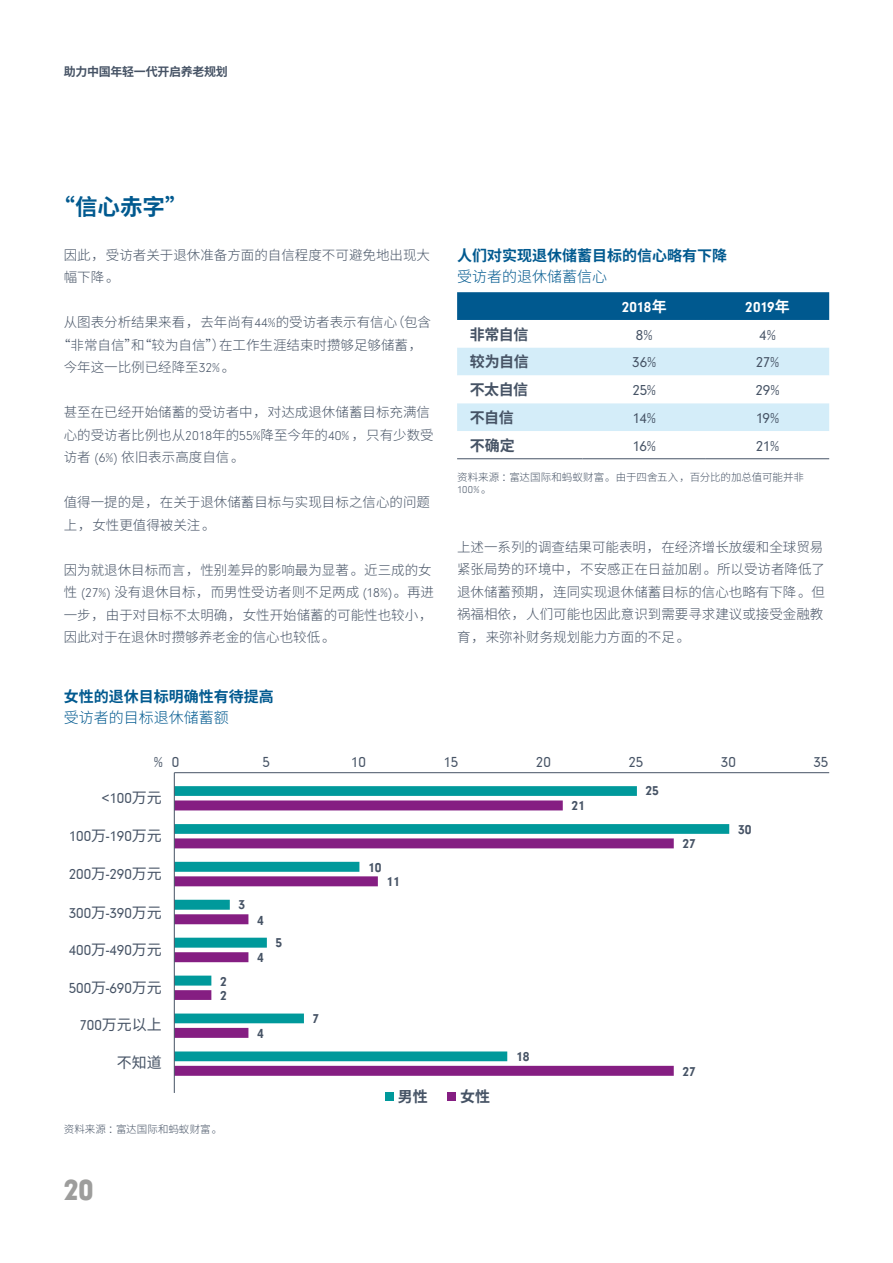
<style>
.page{position:relative;width:893px;height:1263px;background:#fff}
.page>*{position:absolute;margin:0;border:0;box-sizing:border-box;transform-origin:0 0}
.t1{font:900 30px "Neuzeit Gro";color:#9d9d9c}
.t2{font:700 22.5px "Noto Sans CJ Ksc";color:#00598f}
.t3{font:15px "Neuzeit Gro";color:#465365}
.t4{font:700 15px "Noto Sans CJ Ksc";color:#00598f}
.t5{font:700 15px "Noto Sans CJ Ksc";letter-spacing:-.03em;color:#465365}
.t6{font:300 15px "Noto Sans CJ Ksc";color:#00598f}
.t7{font:700 15px "Neuzeit Gro";letter-spacing:-.015em;color:#fff}
.t8{font:15px "Noto Sans CJ Ksc";color:#465365}
.t9{font:300 13.5px/22.5px "Noto Sans CJ Ksc";color:#465365}
.t10{font:700 13.5px "Neuzeit Gro";color:#465365}
.t11{font:700 12px "Noto Sans CJ Ksc";letter-spacing:-.025em;color:#465365}
.t12{font:300 10.5px "Noto Sans CJ Ksc";color:#465365}
.t13{font:300 10.5px "Neuzeit Gro";color:#465365}
.s1{font-family:"Neuzeit Gro"}
.s2{font-family:"Noto Sans CJ Ksc"}
</style>
<div class="page">
<div style="left:457px;top:292px;width:372px;height:28px;background:#00598f"></div>
<svg style="left:457px;top:348px;width:372px;height:83px"></svg>
<hr style="left:457px;top:458px;width:126px;height:1px;background:#465365">
<hr style="left:583px;top:458px;width:123px;height:1px;background:#465365">
<hr style="left:706px;top:458px;width:123px;height:1px;background:#465365">
<svg style="left:175px;top:786px;width:554px;height:48px"></svg>
<svg style="left:175px;top:800px;width:499px;height:276px"></svg>
<hr style="left:174px;top:773px;width:1px;height:320px;background:#465365">
<div style="left:385px;top:1092px;width:9px;height:9px;background:#00999b"></div>
<div style="left:447px;top:1092px;width:9px;height:9px;background:#851e82"></div>
<hr style="left:174px;top:772px;width:655px;height:1px;background:#465365">
<p class="t11" style="left:64px;top:65px;width:166px">助力中国年轻一代开启养老规划</p>
<h2 class="t2" style="left:53px;top:194px;width:136px">“信心赤字”</h2>
<p class="t9" style="left:64px;top:244px;width:368px">因此，受访者关于退休准备方面的自信程度不可避免地出现大幅下降。</p>
<p class="t9" style="left:64px;top:311px;width:369px">从图表分析结果来看，去年尚有<span class="s1">44%</span>的受访者表示有信心（包含</p>
<p class="t9" style="left:57px;top:334px;width:367px">“非常自信”和“较为自信”）在工作生涯结束时攒够足够储蓄，</p>
<p class="t9" style="left:64px;top:356px;width:173px">今年这一比例已经降至<span class="s1">32%</span>。</p>
<p class="t9" style="left:64px;top:401px;width:371px">甚至在已经开始储蓄的受访者中，对达成退休储蓄目标充满信心的受访者比例也从<span class="s1">2018</span>年的<span class="s1">55%</span>降至今年的<span class="s1">40%</span> ，只有少数受访者 <span class="s1">(6%)</span> 依旧表示高度自信。</p>
<p class="t9" style="left:64px;top:491px;width:368px">值得一提的是，在关于退休储蓄目标与实现目标之信心的问题上，女性更值得被关注。</p>
<p class="t9" style="left:64px;top:559px;width:372px">因为就退休目标而言，性别差异的影响最为显著。近三成的女性 <span class="s1">(27%)</span> 没有退休目标，而男性受访者则不足两成 <span class="s1">(18%)</span>。再进一步，由于对目标不太明确，女性开始储蓄的可能性也较小，因此对于在退休时攒够养老金的信心也较低。</p>
<p class="t4" style="left:64px;top:688px;width:211px">女性的退休目标明确性有待提高</p>
<p class="t6" style="left:64px;top:709px;width:166px">受访者的目标退休储蓄额</p>
<p class="t4" style="left:457px;top:247px;width:271px">人们对实现退休储蓄目标的信心略有下降</p>
<p class="t6" style="left:457px;top:268px;width:151px">受访者的退休储蓄信心</p>
<p class="t7" style="left:622px;top:298px;width:46px">2018<span class="s2">年</span></p>
<p class="t7" style="left:745px;top:298px;width:46px">2019<span class="s2">年</span></p>
<p class="t5" style="left:470px;top:326px;width:60px">非常自信</p>
<p class="t3" style="left:636px;top:326px;width:18px">8%</p>
<p class="t3" style="left:759px;top:326px;width:18px">4%</p>
<p class="t5" style="left:470px;top:353px;width:60px">较为自信</p>
<p class="t3" style="left:632px;top:354px;width:26px">36%</p>
<p class="t3" style="left:756px;top:354px;width:25px">27%</p>
<p class="t5" style="left:470px;top:381px;width:60px">不太自信</p>
<p class="t3" style="left:632px;top:382px;width:25px">25%</p>
<p class="t3" style="left:755px;top:382px;width:26px">29%</p>
<p class="t5" style="left:470px;top:409px;width:45px">不自信</p>
<p class="t3" style="left:633px;top:410px;width:25px">14%</p>
<p class="t3" style="left:756px;top:410px;width:25px">19%</p>
<p class="t5" style="left:470px;top:437px;width:47px">不确定</p>
<p class="t3" style="left:632px;top:437px;width:25px">16%</p>
<p class="t3" style="left:756px;top:437px;width:25px">21%</p>
<p class="t12" style="left:457px;top:471px;width:348px">资料来源：富达国际和蚂蚁财富。由于四舍五入，百分比的加总值可能并非</p>
<p class="t13" style="left:457px;top:484px;width:36px">100%<span class="s2">。</span></p>
<p class="t9" style="left:457px;top:536px;width:369px">上述一系列的调查结果可能表明，在经济增长放缓和全球贸易紧张局势的环境中，不安感正在日益加剧。所以受访者降低了退休储蓄预期，连同实现退休储蓄目标的信心也略有下降。但祸福相依，人们可能也因此意识到需要寻求建议或接受金融教育，来弥补财务规划能力方面的不足。</p>
<p class="t3" style="left:154px;top:754px;width:27px">% 0</p>
<p class="t3" style="left:263px;top:754px;width:9px">5</p>
<p class="t3" style="left:351px;top:754px;width:16px">10</p>
<p class="t3" style="left:443px;top:754px;width:16px">15</p>
<p class="t3" style="left:536px;top:754px;width:16px">20</p>
<p class="t3" style="left:628px;top:754px;width:16px">25</p>
<p class="t3" style="left:721px;top:754px;width:16px">30</p>
<p class="t3" style="left:813px;top:754px;width:16px">35</p>
<p class="t3" style="left:102px;top:790px;width:61px">&lt;100<span class="s2">万元</span></p>
<p class="t3" style="left:69px;top:828px;width:95px">100<span class="s2">万</span>-190<span class="s2">万元</span></p>
<p class="t3" style="left:69px;top:866px;width:95px">200<span class="s2">万</span>-290<span class="s2">万元</span></p>
<p class="t3" style="left:69px;top:905px;width:95px">300<span class="s2">万</span>-390<span class="s2">万元</span></p>
<p class="t3" style="left:69px;top:942px;width:95px">400<span class="s2">万</span>-490<span class="s2">万元</span></p>
<p class="t3" style="left:69px;top:980px;width:95px">500<span class="s2">万</span>-690<span class="s2">万元</span></p>
<p class="t8" style="left:79px;top:1016px;width:84px"><span class="s1">700</span>万元以上</p>
<p class="t8" style="left:117px;top:1054px;width:46px">不知道</p>
<p class="t10" style="left:220px;top:973px;width:8px">2</p>
<p class="t10" style="left:220px;top:988px;width:8px">2</p>
<p class="t10" style="left:239px;top:897px;width:8px">3</p>
<p class="t10" style="left:257px;top:913px;width:8px">4</p>
<p class="t10" style="left:257px;top:950px;width:8px">4</p>
<p class="t10" style="left:276px;top:935px;width:8px">5</p>
<p class="t10" style="left:257px;top:1026px;width:8px">4</p>
<p class="t12" style="left:64px;top:1124px;width:160px">资料来源：富达国际和蚂蚁财富。</p>
<h1 class="t1" style="left:64px;top:1173px;width:31px">20</h1>
<p class="t10" style="left:313px;top:1011px;width:8px">7</p>
<p class="t10" style="left:368px;top:860px;width:15px">10</p>
<p class="t10" style="left:387px;top:874px;width:15px">11</p>
<p class="t10" style="left:572px;top:798px;width:15px">21</p>
<p class="t5" style="left:398px;top:1087px;width:31px">男性</p>
<p class="t5" style="left:460px;top:1087px;width:31px">女性</p>
<p class="t10" style="left:516px;top:1049px;width:15px">18</p>
<p class="t10" style="left:646px;top:783px;width:15px">25</p>
<p class="t10" style="left:683px;top:836px;width:15px">27</p>
<p class="t10" style="left:738px;top:821px;width:15px">30</p>
<p class="t10" style="left:683px;top:1064px;width:15px">27</p>
</div>
